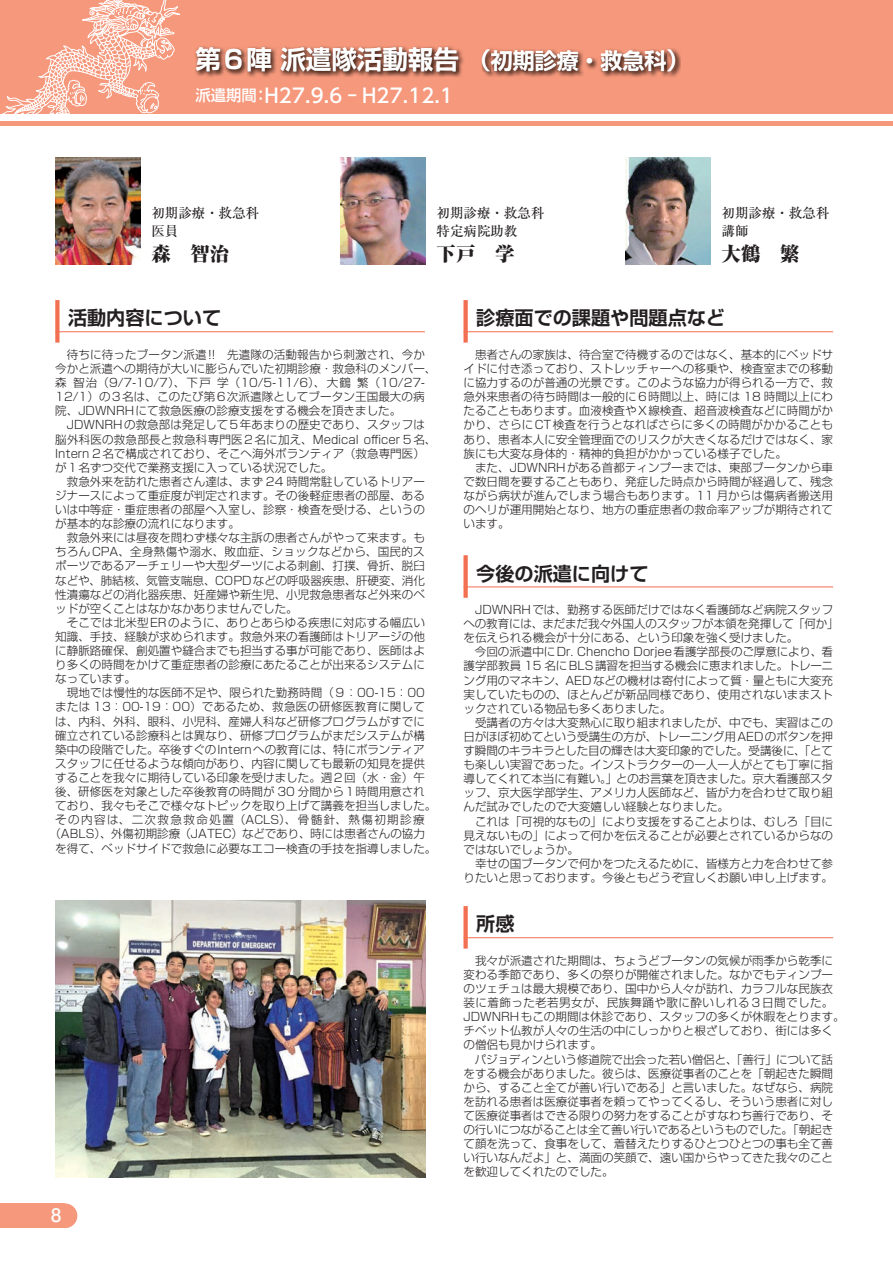
<style>
.page{position:relative;width:893px;height:1263px;background:#fff}
.page>*{position:absolute;margin:0;border:0;box-sizing:border-box;transform-origin:0 0}
.t1{font:700 25.5px "Shin Go Pr 6 De";color:#fff}
.t2{font:500 19.5px "UD Shin Go Pr 6 N";letter-spacing:.01em;color:#fff}
.t3{font:800 expanded 19.5px "Ryumin Pr 6";color:#231f20}
.t4{font:700 19.2px "Shin Go Pr 6 De";color:#231f20}
.t5{font:500 16.95px "Shin M Go Pr 6";color:#fff}
.t6{font:500 13.5px/17.9px "Ryumin Pr 6";color:#231f20}
.t7{font:300 11.55px/14.1px "Shin Go Pr 6";color:#231f20}
.t8{font:300 11.55px "Shin Go Pr 6";letter-spacing:.02em;color:#231f20}
.t9{font:300 11.55px "Shin Go Pr 6";letter-spacing:.025em;color:#231f20}
.t10{font:300 11.55px "Shin Go Pr 6";letter-spacing:.125em;color:#231f20}
.s1{font-size:22.95px}
.s2{font-size:21.9px}
.s3{font-size:15.3px}
</style>
<div class="page">
<div style="left:0;top:0;width:893px;height:114px;background:#f6987c"></div>
<hr style="left:0;top:121px;width:893px;height:4px;background:#f6987c">
<div style="left:53px;top:1203px;width:24px;height:25px;background:#f6987c;border-radius:50%"></div>
<div style="left:0;top:1203px;width:65px;height:25px;background:#f6987c"></div>
<div style="left:55px;top:300px;width:5px;height:43px;background:#f36f51"></div>
<hr style="left:55px;top:331px;width:370px;height:1px;background:#f36f51">
<div style="left:463px;top:300px;width:5px;height:43px;background:#f36f51"></div>
<hr style="left:463px;top:331px;width:370px;height:1px;background:#f36f51">
<div style="left:463px;top:555px;width:5px;height:43px;background:#f36f51"></div>
<hr style="left:463px;top:587px;width:370px;height:1px;background:#f36f51">
<div style="left:463px;top:906px;width:5px;height:42px;background:#f36f51"></div>
<hr style="left:463px;top:937px;width:370px;height:1px;background:#f36f51">
<img style="left:625px;top:157px;width:86px;height:108px">
<img style="left:340px;top:157px;width:85px;height:108px">
<img style="left:55px;top:157px;width:85px;height:108px">
<img style="left:195px;top:46px;width:486px;height:31px">
<img style="left:196px;top:47px;width:262px;height:25px">
<img style="left:482px;top:50px;width:9px;height:21px">
<img style="left:491px;top:50px;width:184px;height:21px">
<img style="left:55px;top:900px;width:370px;height:278px">
<svg style="left:2px;top:0;width:179px;height:114px"></svg>
<h1 class="t1" style="left:195px;top:39px;width:496px">第６陣 派遣隊活動報告<span class="s1">（</span><span class="s2">初期診療・救急科</span><span class="s1">）</span></h1>
<h2 class="t2" style="left:195px;top:79px;width:259px"><span class="s3">派遣期間：</span>H27.9.6 - H27.12.1</h2>
<p class="t6" style="left:151px;top:203px;width:109px">初期診療・救急科医員</p>
<h2 class="t3" style="left:151px;top:238px;width:79px">森　智治</h2>
<p class="t6" style="left:436px;top:203px;width:109px">初期診療・救急科特定病院助教</p>
<h2 class="t3" style="left:436px;top:238px;width:79px">下戸　学</h2>
<p class="t6" style="left:722px;top:203px;width:109px">初期診療・救急科講師</p>
<h2 class="t3" style="left:722px;top:238px;width:79px">大鶴　繁</h2>
<h3 class="t4" style="left:68px;top:302px;width:155px">活動内容について</h3>
<p class="t7" style="left:55px;top:346px;width:371px">　待ちに待ったブータン派遣!!　先遣隊の活動報告から刺激され、今か</p>
<p class="t7" style="left:55px;top:360px;width:383px">今かと派遣への期待が大いに膨らんでいた初期診療・救急科のメンバー、</p>
<p class="t7" style="left:55px;top:375px;width:371px">森 智治（9/7-10/7）、下戸 学（10/5-11/6）、大鶴 繁（10/27-</p>
<p class="t7" style="left:55px;top:389px;width:371px">12/1）の３名は、このたび第６次派遣隊としてブータン王国最大の病</p>
<p class="t7" style="left:55px;top:403px;width:348px">院、JDWNRHにて救急医療の診療支援をする機会を頂きました。</p>
<p class="t7" style="left:55px;top:417px;width:371px">　JDWNRHの救急部は発足して５年あまりの歴史であり、スタッフは</p>
<p class="t7" style="left:55px;top:431px;width:383px">脳外科医の救急部長と救急科専門医２名に加え、Medical officer５名、</p>
<p class="t7" style="left:55px;top:445px;width:371px">Intern２名で構成されており、そこへ海外ボランティア（救急専門医）</p>
<p class="t7" style="left:55px;top:459px;width:279px">が１名ずつ交代で業務支援に入っている状況でした。</p>
<p class="t7" style="left:55px;top:473px;width:371px">　救急外来を訪れた患者さん達は、まず 24 時間常駐しているトリアー</p>
<p class="t7" style="left:55px;top:487px;width:371px">ジナースによって重症度が判定されます。その後軽症患者の部屋、ある</p>
<p class="t7" style="left:55px;top:501px;width:371px">いは中等症・重症患者の部屋へ入室し、診察・検査を受ける、というの</p>
<p class="t7" style="left:55px;top:516px;width:186px">が基本的な診療の流れになります。</p>
<p class="t7" style="left:55px;top:530px;width:371px">　救急外来には昼夜を問わず様々な主訴の患者さんがやって来ます。も</p>
<p class="t9" style="left:55px;top:542px;width:371px">ちろんCPA、全身熱傷や溺水、敗血症、ショックなどから、国民的ス</p>
<p class="t7" style="left:55px;top:558px;width:371px">ポーツであるアーチェリーや大型ダーツによる刺創、打撲、骨折、脱臼</p>
<p class="t7" style="left:55px;top:572px;width:371px">などや、肺結核、気管支喘息、COPDなどの呼吸器疾患、肝硬変、消化</p>
<p class="t7" style="left:55px;top:586px;width:371px">性潰瘍などの消化器疾患、妊産婦や新生児、小児救急患者など外来のベ</p>
<p class="t7" style="left:55px;top:600px;width:244px">ッドが空くことはなかなかありませんでした。</p>
<p class="t7" style="left:55px;top:614px;width:371px">　そこでは北米型ERのように、ありとあらゆる疾患に対応する幅広い</p>
<p class="t7" style="left:55px;top:628px;width:371px">知識、手技、経験が求められます。救急外来の看護師はトリアージの他</p>
<p class="t7" style="left:55px;top:643px;width:371px">に静脈路確保、創処置や縫合までも担当する事が可能であり、医師はよ</p>
<p class="t7" style="left:55px;top:657px;width:371px">り多くの時間をかけて重症患者の診療にあたることが出来るシステムに</p>
<p class="t7" style="left:55px;top:671px;width:82px">なっています。</p>
<p class="t7" style="left:55px;top:685px;width:371px">　現地では慢性的な医師不足や、限られた勤務時間（９：00-15：00</p>
<p class="t8" style="left:55px;top:698px;width:371px">または 13：00-19：00）であるため、救急医の研修医教育に関して</p>
<p class="t7" style="left:55px;top:713px;width:371px">は、内科、外科、眼科、小児科、産婦人科など研修プログラムがすでに</p>
<p class="t7" style="left:55px;top:727px;width:371px">確立されている診療科とは異なり、研修プログラムがまだシステムが構</p>
<p class="t7" style="left:55px;top:741px;width:371px">築中の段階でした。卒後すぐのInternへの教育には、特にボランティア</p>
<p class="t7" style="left:55px;top:755px;width:371px">スタッフに任せるような傾向があり、内容に関しても最新の知見を提供</p>
<p class="t7" style="left:55px;top:769px;width:371px">することを我々に期待している印象を受けました。週２回（水・金）午</p>
<p class="t7" style="left:55px;top:784px;width:371px">後、研修医を対象とした卒後教育の時間が 30 分間から１時間用意され</p>
<p class="t7" style="left:55px;top:798px;width:383px">ており、我々もそこで様々なトピックを取り上げて講義を担当しました。</p>
<p class="t10" style="left:55px;top:810px;width:371px">その内容は、二次救急救命処置（ACLS）、骨髄針、熱傷初期診療</p>
<p class="t7" style="left:50px;top:826px;width:377px">（ABLS）、外傷初期診療（JATEC）などであり、時には患者さんの協力</p>
<p class="t7" style="left:55px;top:840px;width:383px">を得て、ベッドサイドで救急に必要なエコー検査の手技を指導しました。</p>
<h3 class="t5" style="left:51px;top:1202px;width:12px">8</h3>
<h3 class="t4" style="left:476px;top:302px;width:250px">診療面での課題や問題点など</h3>
<p class="t7" style="left:463px;top:346px;width:371px">　患者さんの家族は、待合室で待機するのではなく、基本的にベッドサイドに付き添っており、ストレッチャーへの移乗や、検査室までの移動に協力するのが普通の光景です。このような協力が得られる一方で、救急外来患者の待ち時間は一般的に６時間以上、時には 18 時間以上にわたることもあります。血液検査やX線検査、超音波検査などに時間がかかり、さらにCT検査を行うとなればさらに多くの時間がかかることもあり、患者本人に安全管理面でのリスクが大きくなるだけではなく、家族にも大変な身体的・精神的負担がかかっている様子でした。<br>　また、JDWNRHがある首都ティンプーまでは、東部ブータンから車で数日間を要することもあり、発症した時点から時間が経過して、残念ながら病状が進んでしまう場合もあります。11 月からは傷病者搬送用のヘリが運用開始となり、地方の重症患者の救命率アップが期待されています。</p>
<h3 class="t4" style="left:476px;top:557px;width:174px">今後の派遣に向けて</h3>
<p class="t7" style="left:463px;top:601px;width:377px">　JDWNRHでは、勤務する医師だけではなく看護師など病院スタッフへの教育には、まだまだ我々外国人のスタッフが本領を発揮して「何か」を伝えられる機会が十分にある、という印象を強く受けました。<br>　今回の派遣中にDr. Chencho Dorjee看護学部長のご厚意により、看護学部教員 15 名にBLS講習を担当する機会に恵まれました。トレーニング用のマネキン、AEDなどの機材は寄付によって質・量ともに大変充実していたものの、ほとんどが新品同様であり、使用されないままストックされている物品も多くありました。<br>　受講者の方々は大変熱心に取り組まれましたが、中でも、実習はこの日がほぼ初めてという受講生の方が、トレーニング用AEDのボタンを押す瞬間のキラキラとした目の輝きは大変印象的でした。受講後に、「とても楽しい実習であった。インストラクターの一人一人がとても丁寧に指導してくれて本当に有難い。」とのお言葉を頂きました。京大看護部スタッフ、京大医学部学生、アメリカ人医師など、皆が力を合わせて取り組んだ試みでしたので大変嬉しい経験となりました。<br>　これは「可視的なもの」により支援をすることよりは、むしろ「目に見えないもの」によって何かを伝えることが必要とされているからなのではないでしょうか。<br>　幸せの国ブータンで何かをつたえるために、皆様方と力を合わせて参りたいと思っております。今後ともどうぞ宜しくお願い申し上げます。</p>
<h3 class="t4" style="left:476px;top:908px;width:40px">所感</h3>
<p class="t7" style="left:463px;top:952px;width:383px">　我々が派遣された期間は、ちょうどブータンの気候が雨季から乾季に変わる季節であり、多くの祭りが開催されました。なかでもティンプーのツェチュは最大規模であり、国中から人々が訪れ、カラフルな民族衣装に着飾った老若男女が、民族舞踊や歌に酔いしれる３日間でした。JDWNRHもこの期間は休診であり、スタッフの多くが休暇をとります。チベット仏教が人々の生活の中にしっかりと根ざしており、街には多くの僧侶も見かけられます。<br>　パジョディンという修道院で出会った若い僧侶と、「善行」について話をする機会がありました。彼らは、医療従事者のことを「朝起きた瞬間から、すること全てが善い行いである」と言いました。なぜなら、病院を訪れる患者は医療従事者を頼ってやってくるし、そういう患者に対して医療従事者はできる限りの努力をすることがすなわち善行であり、その行いにつながることは全て善い行いであるというものでした。「朝起きて顔を洗って、食事をして、着替えたりするひとつひとつの事も全て善い行いなんだよ」と、満面の笑顔で、遠い国からやってきた我々のことを歓迎してくれたのでした。</p>
</div>
